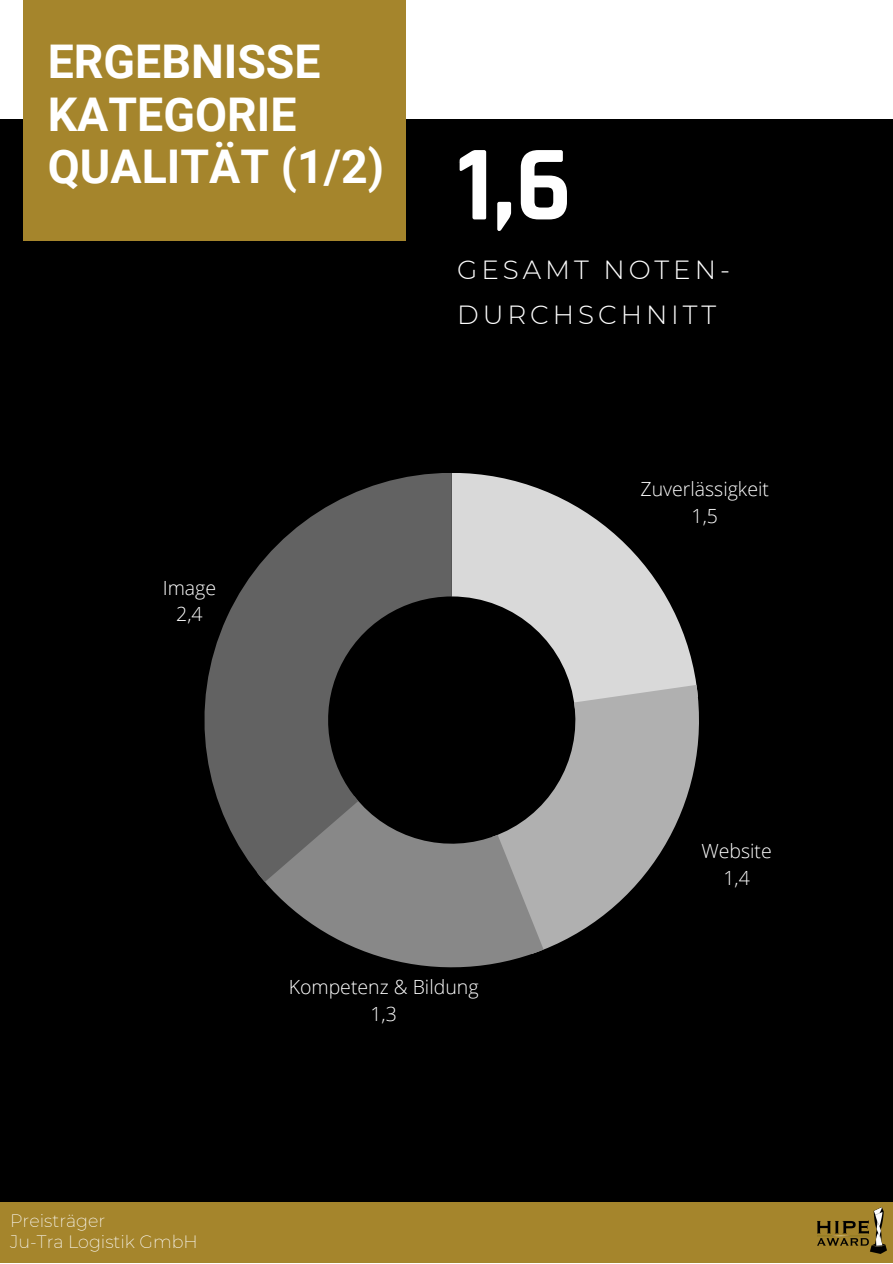
<style>
.page{position:relative;width:893px;height:1264px;background:#fff}
.page>*{position:absolute;margin:0;border:0;box-sizing:border-box;transform-origin:0 0}
.t1{font:700 107.85px "Rajdhani";color:#fff}
.t2{font:700 46.5px "Roboto";color:#fff}
.t3{font:300 26.25px/45px "Montserrat";letter-spacing:.15em;color:#fff}
.t4{font:200 25.5px "Montserrat";color:#191919}
.t5{font:300 19.5px "Open Sans";color:#fff}
.t6{font:200 17.55px "Montserrat";color:#fff}
</style>
<div class="page">
<div style="left:0;top:0;width:892px;height:1262px;background:#000"></div>
<div style="left:0;top:1201px;width:892px;height:61px;background:#a5852c"></div>
<img style="left:817px;top:1207px;width:69px;height:46px">
<svg style="left:451px;top:473px;width:246px;height:212px;fill:#d9d9d9"></svg>
<svg style="left:543px;top:685px;width:156px;height:265px;fill:#b0b0b0"></svg>
<svg style="left:265px;top:803px;width:278px;height:164px;fill:#888"></svg>
<svg style="left:204px;top:473px;width:247px;height:409px;fill:#626262"></svg>
<div style="left:0;top:0;width:892px;height:119px;background:#fff"></div>
<div style="left:23px;top:0;width:383px;height:240px;background:#a5852c"></div>
<p class="t2" style="left:48px;top:35px;width:274px">ERGEBNISSE</p>
<p class="t2" style="left:48px;top:87px;width:250px">KATEGORIE</p>
<p class="t2" style="left:48px;top:140px;width:338px">QUALITÄT (1/2)</p>
<p class="t5" style="left:163px;top:573px;width:55px">Image</p>
<p class="t5" style="left:176px;top:600px;width:28px">2,4</p>
<p class="t1" style="left:457px;top:119px;width:116px">1,6</p>
<p class="t3" style="left:457px;top:247px;width:274px">GESAMT NOTEN-<br>DURCHSCHNITT</p>
<p class="t4" style="left:457px;top:138px;width:16px">...</p>
<p class="t5" style="left:640px;top:475px;width:130px">Zuverlässigkeit</p>
<p class="t5" style="left:691px;top:502px;width:28px">1,5</p>
<p class="t5" style="left:701px;top:837px;width:72px">Website</p>
<p class="t5" style="left:723px;top:864px;width:28px">1,4</p>
<p class="t6" style="left:10px;top:1209px;width:97px">Preisträger</p>
<p class="t6" style="left:10px;top:1231px;width:189px">Ju-Tra Logistik GmbH</p>
<p class="t5" style="left:289px;top:973px;width:191px">Kompetenz &amp; Bildung</p>
<p class="t5" style="left:370px;top:1000px;width:28px">1,3</p>
</div>
